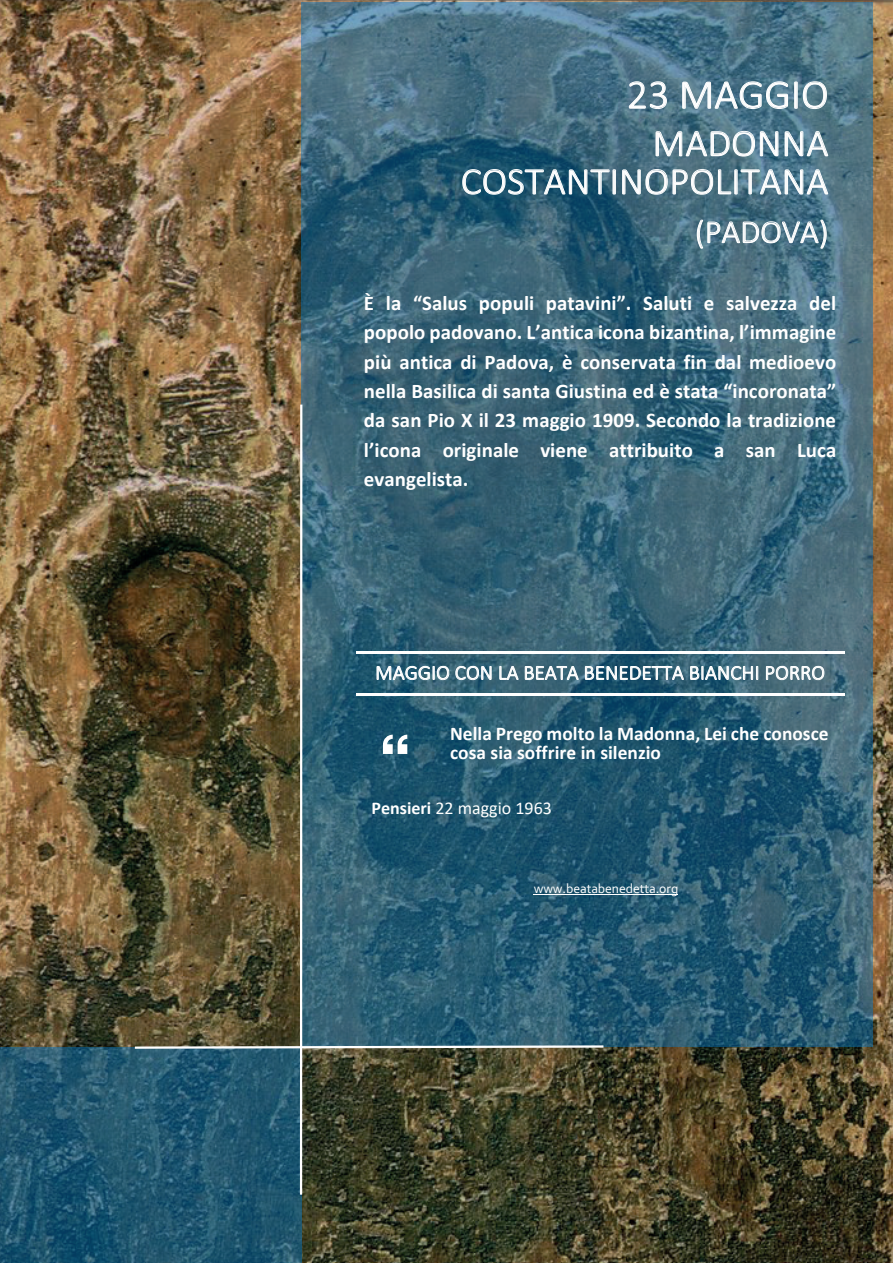
<style>
.page{position:relative;width:893px;height:1263px;background:#fff}
.page>*{position:absolute;margin:0;border:0;box-sizing:border-box;transform-origin:0 0}
.t1{font:300 41.25px "Calibri";color:#fff}
.t2{font:300 38.1px/38.1px "Calibri";color:#fff;text-align:right}
.t3{font:300 32.4px "Calibri";color:#fff}
.t4{font:700 20.85px/29.4px "Calibri";letter-spacing:.005em;color:#fff;text-align:justify}
.t5{font:300 20.4px "Calibri";letter-spacing:.005em;color:#fff}
.t6{font:700 19.5px/19px "Calibri";color:#fff}
.t7{font:18px "Calibri";color:#fff}
.t8{font:13.65px "Corbel";letter-spacing:-.005em;color:#fff}
.s1{font-weight:700}
</style>
<div class="page">
<img style="left:0;top:0;width:893px;height:1263px">
<div style="left:301px;top:2px;width:572px;height:1044px;background:#0873bb;opacity:.5"></div>
<hr style="left:356px;top:651px;width:79px;height:2px;background:#fff">
<hr style="left:437px;top:651px;width:408px;height:2px;background:#fff">
<hr style="left:356px;top:693px;width:79px;height:3px;background:#fff">
<hr style="left:437px;top:693px;width:408px;height:3px;background:#fff">
<hr style="left:534px;top:894px;width:144px;height:1px;background:#fff">
<svg style="left:383px;top:735px;width:24px;height:19px"></svg>
<div style="left:0;top:1048px;width:301px;height:215px;background:#0873bb;opacity:.5"></div>
<svg style="left:133px;top:1044px;width:473px;height:6px"></svg>
<hr style="left:300px;top:405px;width:2px;height:790px;background:#fff">
<h1 class="t1" style="left:627px;top:69px;width:203px">23 MAGGIO</h1>
<h2 class="t2" style="left:461px;top:124px;width:369px">MADONNA<br>COSTANTINOPOLITANA</h2>
<h3 class="t3" style="left:695px;top:212px;width:135px">(PADOVA)</h3>
<p class="t4" style="left:364px;top:288px;width:474px">È la “Salus populi patavini”. Saluti e salvezza del popolo padovano. L’antica icona bizantina, l’immagine più antica di Padova, è conservata fin dal medioevo nella Basilica di santa Giustina ed è stata “incoronata” da san Pio X il 23 maggio 1909. Secondo la tradizione l’icona originale viene attribuito a san Luca evangelista.</p>
<p class="t5" style="left:375px;top:660px;width:451px">MAGGIO CON LA BEATA BENEDETTA BIANCHI PORRO</p>
<p class="t6" style="left:450px;top:724px;width:380px">Nella Prego molto la Madonna, Lei che conosce cosa sia soffrire in silenzio</p>
<p class="t7" style="left:372px;top:795px;width:182px"><span class="s1">Pensieri</span> 22 maggio 1963</p>
<p class="t8" style="left:534px;top:880px;width:146px">www.beatabenedetta.org</p>
</div>
